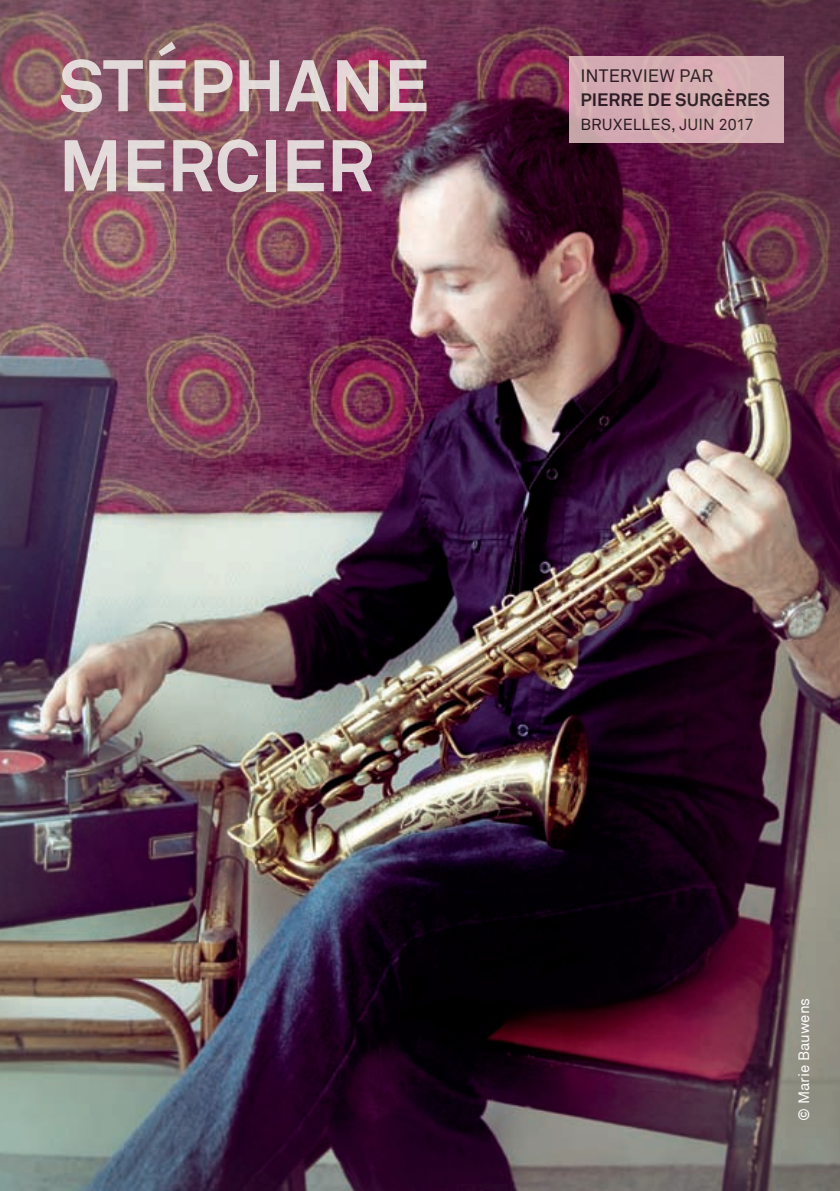
<style>
.page{position:relative;width:840px;height:1191px;background:#fff}
.page>*{position:absolute;margin:0;border:0;box-sizing:border-box;transform-origin:0 0}
.t1{font:700 72px/80px "Akkurat";color:#efedea}
.t2{font:700 18px "Akkurat";letter-spacing:.005em;color:#231f20}
.t3{font:18px "Akkurat";letter-spacing:.01em;color:#231f20}
.t4{font:16px "Akkurat";letter-spacing:.01em;color:#231f20}
.t5{font:15px "Akkurat";color:#fff}
</style>
<div class="page">
<img style="left:0;top:0;width:839px;height:1191px">
<div style="left:568px;top:57px;width:214px;height:86px;background:#d3acb2"></div>
<h1 class="t1" style="left:59px;top:46px;width:372px">STÉPHANE<br>MERCIER</h1>
<p class="t3" style="left:580px;top:65px;width:135px">INTERVI EW PAR</p>
<p class="t2" style="left:580px;top:89px;width:190px">PIERRE DE SURGÈRES</p>
<p class="t4" style="left:580px;top:115px;width:175px">BRUXELLES, JUI N 2017</p>
<p class="t5" style="left:794px;top:1120px;width:124px;rotate:-90deg">© MARIE BAUWENS</p>
</div>
